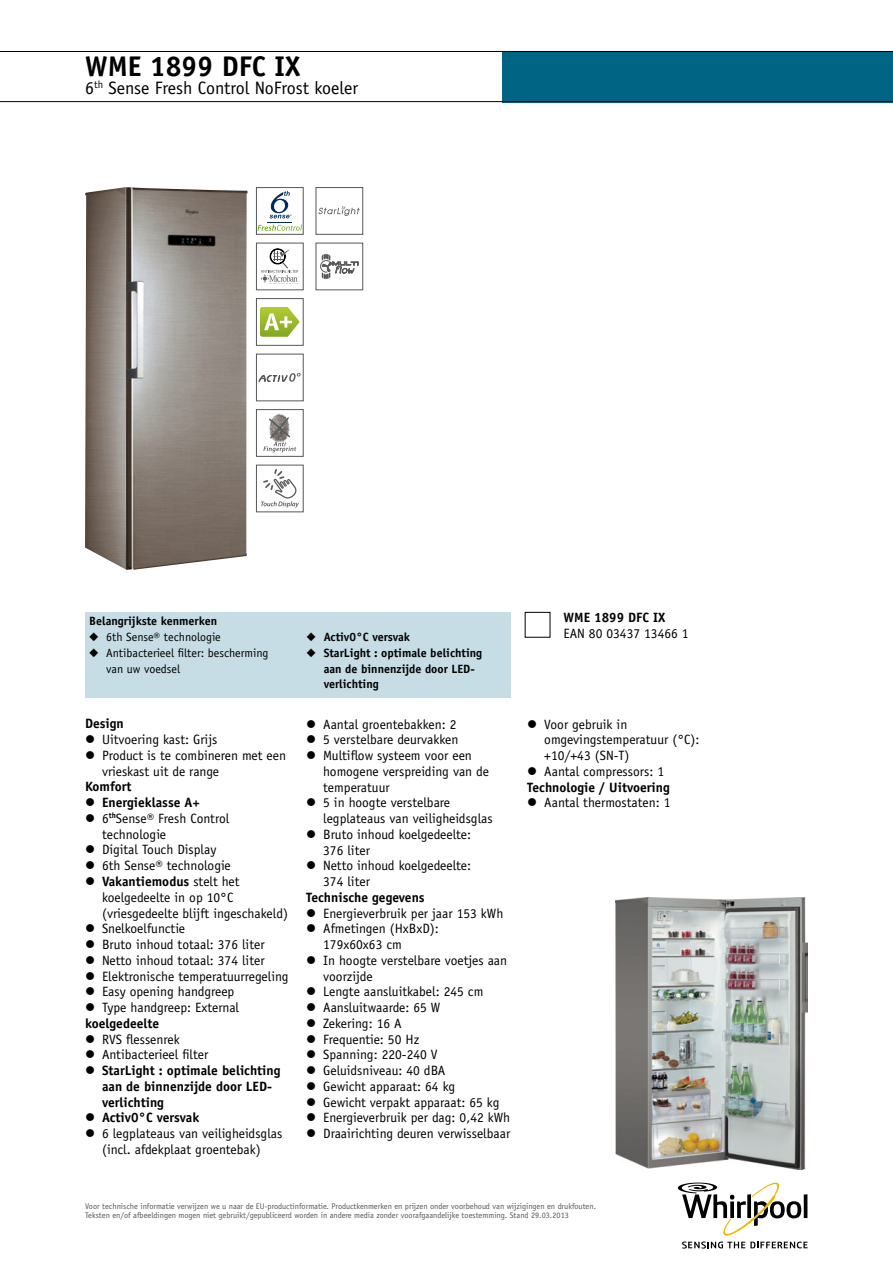
<style>
.page{position:relative;width:893px;height:1263px;background:#fff}
.page>*{position:absolute;margin:0;border:0;box-sizing:border-box;transform-origin:0 0}
.t1{font:700 28.5px "Officina Sans Std";color:#000}
.t2{font:18px "Officina Sans Std";color:#000}
.t3{font:13.5px/15.8px "Officina Sans Std";color:#000}
.t4{font:700 13.5px/15.8px "Officina Sans Std";color:#000}
.t5{font:700 12px/15.8px "Officina Sans Std";color:#000}
.t6{font:12px/15.8px "Officina Sans Std";color:#000}
.t7{font:8.25px/9px "Officina Sans Std";color:#58585a}
.s1{font-weight:700}
</style>
<div class="page">
<svg style="left:0;top:51px;width:893px;height:51px"></svg>
<img style="left:85px;top:187px;width:163px;height:383px">
<svg style="left:258px;top:191px;width:44px;height:40px"></svg>
<div style="left:256px;top:187px;width:48px;height:48px;border:1px solid #58585a"></div>
<svg style="left:261px;top:249px;width:38px;height:35px"></svg>
<div style="left:256px;top:243px;width:48px;height:47px;border:1px solid #58585a"></div>
<svg style="left:260px;top:307px;width:40px;height:30px"></svg>
<div style="left:256px;top:298px;width:48px;height:48px;border:1px solid #58585a"></div>
<svg style="left:259px;top:373px;width:42px;height:9px"></svg>
<div style="left:256px;top:354px;width:48px;height:47px;border:1px solid #58585a"></div>
<img style="left:275px;top:414px;width:10px;height:2px">
<svg style="left:263px;top:416px;width:33px;height:36px"></svg>
<div style="left:256px;top:409px;width:48px;height:48px;border:1px solid #58585a"></div>
<svg style="left:261px;top:469px;width:38px;height:39px"></svg>
<div style="left:256px;top:465px;width:48px;height:47px;border:1px solid #58585a"></div>
<svg style="left:318px;top:206px;width:42px;height:10px"></svg>
<div style="left:315px;top:187px;width:48px;height:48px;border:1px solid #58585a"></div>
<svg style="left:320px;top:254px;width:38px;height:25px"></svg>
<div style="left:315px;top:243px;width:48px;height:47px;border:1px solid #58585a"></div>
<div style="left:85px;top:612px;width:425px;height:85px;background:#c7dde5"></div>
<img style="left:615px;top:897px;width:193px;height:272px">
<svg style="left:678px;top:1182px;width:129px;height:66px"></svg>
<h1 class="t1" style="left:85px;top:48px;width:217px">WME 1899 DFC IX</h1>
<h2 class="t2" style="left:85px;top:77px;width:275px">6<sup>th</sup> Sense Fresh Control NoFrost koeler</h2>
<p class="t5" style="left:89px;top:613px;width:130px">Belangrijkste kenmerken</p>
<p class="t6" style="left:89px;top:629px;width:133px">◆ 6th Sense® technologie</p>
<p class="t6" style="left:106px;top:645px;width:164px;text-indent:-17px">◆ Antibacterieel filter: bescherming van uw voedsel</p>
<p class="t4" style="left:85px;top:716px;width:40px">Design</p>
<p class="t3" style="left:102px;top:732px;width:186px">Uitvoering kast: Grijs<br>Product is te combineren met een vrieskast uit de range</p>
<p class="t3" style="left:102px;top:779px;width:188px;text-indent:-17px"><span class="s1">Komfort<br>Energieklasse A+<br></span>6<sup>th</sup>Sense® Fresh Control technologie<br>Digital Touch Display<br>6th Sense® technologie<br><span class="s1">Vakantiemodus</span> stelt het koelgedeelte in op 10°C (vriesgedeelte blijft ingeschakeld)<br>Snelkoelfunctie<br>Bruto inhoud totaal: 376 liter<br>Netto inhoud totaal: 374 liter<br>Elektronische temperatuurregeling<br>Easy opening handgreep<br>Type handgreep: External</p>
<p class="t4" style="left:85px;top:1015px;width:76px">koelgedeelte</p>
<p class="t3" style="left:102px;top:1031px;width:108px">RVS flessenrek<br>Antibacterieel filter</p>
<p class="t4" style="left:102px;top:1062px;width:180px">StarLight : optimale belichting aan de binnenzijde door LED&shy;verlichting<br>Activ0°C versvak</p>
<p class="t3" style="left:102px;top:1126px;width:182px">6 legplateaus van veiligheidsglas (incl. afdekplaat groentebak)</p>
<p class="t5" style="left:307px;top:629px;width:105px">◆ Activ0°C versvak</p>
<p class="t5" style="left:324px;top:645px;width:160px;text-indent:-17px">◆ StarLight : optimale belichting aan de binnenzijde door LED&shy;verlichting</p>
<p class="t3" style="left:323px;top:716px;width:171px">Aantal groentebakken: 2<br>5 verstelbare deurvakken<br>Multiflow systeem voor een homogene verspreiding van de temperatuur<br>5 in hoogte verstelbare legplateaus van veiligheidsglas<br>Bruto inhoud koelgedeelte:<br>376 liter<br>Netto inhoud koelgedeelte:<br>374 liter</p>
<p class="t4" style="left:306px;top:889px;width:120px">Technische gegevens</p>
<p class="t3" style="left:323px;top:905px;width:189px">Energieverbruik per jaar 153 kWh<br>Afmetingen (HxBxD):<br>179x60x63 cm<br>In hoogte verstelbare voetjes aan voorzijde<br>Lengte aansluitkabel: 245 cm<br>Aansluitwaarde: 65 W<br>Zekering: 16 A<br>Frequentie: 50 Hz<br>Spanning: 220-240 V<br>Geluidsniveau: 40 dBA<br>Gewicht apparaat: 64 kg<br>Gewicht verpakt apparaat: 65 kg<br>Energieverbruik per dag: 0,42 kWh<br>Draairichting deuren verwisselbaar</p>
<p class="t4" style="left:563px;top:609px;width:103px">WME 1899 DFC IX</p>
<p class="t3" style="left:563px;top:625px;width:127px">EAN 80 03437 13466 1</p>
<p class="t3" style="left:544px;top:716px;width:157px">Voor gebruik in omgevingstemperatuur (°C): +10/+43 (SN-T)<br>Aantal compressors: 1</p>
<p class="t4" style="left:527px;top:779px;width:144px">Technologie / Uitvoering</p>
<p class="t3" style="left:544px;top:795px;width:128px">Aantal thermostaten: 1</p>
<p class="t7" style="left:85px;top:1202px;width:513px">Voor technische informatie verwijzen we u naar de EU-productinformatie. Productkenmerken en prijzen onder voorbehoud van wijzigingen en drukfouten.<br>Teksten en/of afbeeldingen mogen niet gebruikt/gepubliceerd worden in andere media zonder voorafgaandelijke toestemming. Stand 29.03.2013</p>
</div>
